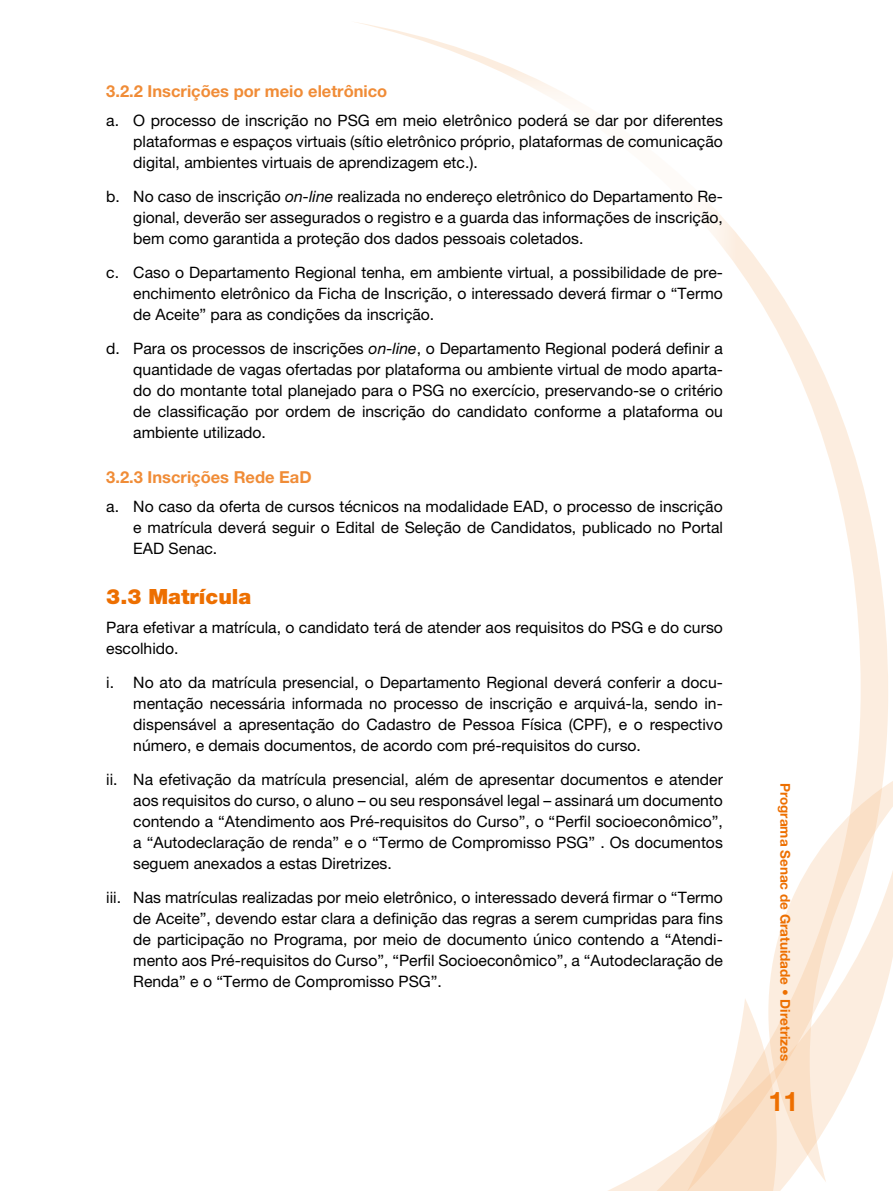
<style>
.page{position:relative;width:893px;height:1191px;background:#fff}
.page>*{position:absolute;margin:0;border:0;box-sizing:border-box;transform-origin:0 0}
.t1{font:700 27px "Helvetica Neue LT Pro";color:#ed6f00}
.t2{font:900 21px "Helvetica Neue LT Pro";color:#ed6f00}
.t3{font:700 16.5px "Helvetica Neue LT Pro";color:#f08c37}
.t4{font:15.75px/21px "Helvetica Neue LT Pro";color:#000;text-align:justify}
.t5{font:700 13.5px "Helvetica Neue LT Pro";color:#ed6f00}
.s1{font-style:italic}
</style>
<div class="page">
<svg style="left:356px;top:22px;width:532px;height:736px"></svg>
<svg style="left:608px;top:999px;width:169px;height:192px"></svg>
<svg style="left:768px;top:758px;width:125px;height:424px"></svg>
<div style="left:436px;top:70px;width:300px;height:236px;background:#fff"></div>
<p class="t3" style="left:106px;top:81px;width:283px">3.2.2 Inscrições por meio eletrônico</p>
<p class="t4" style="left:133px;top:110px;width:591px;text-indent:-27px">a. O processo de inscrição no PSG em meio eletrônico poderá se dar por diferentes plataformas e espaços virtuais (sítio eletrônico próprio, plataformas de comunicação digital, ambientes virtuais de aprendizagem etc.).</p>
<p class="t4" style="left:133px;top:186px;width:591px;text-indent:-27px">b. No caso de inscrição <span class="s1">on-line</span> realizada no endereço eletrônico do Departamento Re&shy;gional, deverão ser assegurados o registro e a guarda das informações de inscrição, bem como garantida a proteção dos dados pessoais coletados.</p>
<p class="t4" style="left:133px;top:261px;width:591px;text-indent:-27px">c. Caso o Departamento Regional tenha, em ambiente virtual, a possibilidade de pre&shy;enchimento eletrônico da Ficha de Inscrição, o interessado deverá firmar o “Termo de Aceite” para as condições da inscrição.</p>
<p class="t4" style="left:133px;top:337px;width:591px;text-indent:-27px">d. Para os processos de inscrições <span class="s1">on-line</span>, o Departamento Regional poderá definir a quantidade de vagas ofertadas por plataforma ou ambiente virtual de modo aparta&shy;do do montante total planejado para o PSG no exercício, preservando-se o critério de classificação por ordem de inscrição do candidato conforme a plataforma ou ambiente utilizado.</p>
<p class="t3" style="left:106px;top:467px;width:207px">3.2.3 Inscrições Rede EaD</p>
<p class="t4" style="left:133px;top:496px;width:591px;text-indent:-27px">a. No caso da oferta de cursos técnicos na modalidade EAD, o processo de inscrição e matrícula deverá seguir o Edital de Seleção de Candidatos, publicado no Portal EAD Senac.</p>
<h2 class="t2" style="left:106px;top:584px;width:147px">3.3 Matrícula</h2>
<p class="t4" style="left:106px;top:617px;width:618px">Para efetivar a matrícula, o candidato terá de atender aos requisitos do PSG e do curso escolhido.</p>
<p class="t4" style="left:133px;top:672px;width:591px;text-indent:-27px">i. No ato da matrícula presencial, o Departamento Regional deverá conferir a docu&shy;mentação necessária informada no processo de inscrição e arquivá-la, sendo in&shy;dispensável a apresentação do Cadastro de Pessoa Física (CPF), e o respectivo número, e demais documentos, de acordo com pré-requisitos do curso.</p>
<p class="t4" style="left:133px;top:768px;width:591px;text-indent:-27px">ii. Na efetivação da matrícula presencial, além de apresentar documentos e atender aos requisitos do curso, o aluno – ou seu responsável legal – assinará um documento contendo a “Atendimento aos Pré-requisitos do Curso”, o “Perfil socioeconômico”, a “Autodeclaração de renda” e o “Termo de Compromisso PSG” . Os documentos seguem anexados a estas Diretrizes.</p>
<p class="t4" style="left:133px;top:886px;width:591px;text-indent:-27px">iii. Nas matrículas realizadas por meio eletrônico, o interessado deverá firmar o “Termo de Aceite”, devendo estar clara a definição das regras a serem cumpridas para fins de participação no Programa, por meio de documento único contendo a “Atendi&shy;mento aos Pré-requisitos do Curso”, “Perfil Socioeconômico”, a “Autodeclaração de Renda” e o “Termo de Compromisso PSG”.</p>
<p class="t5" style="left:794px;top:782px;width:280px;rotate:90deg">Programa Senac de Gratuidade • Diretrizes</p>
<h1 class="t1" style="left:768px;top:1084px;width:32px">11</h1>
</div>
